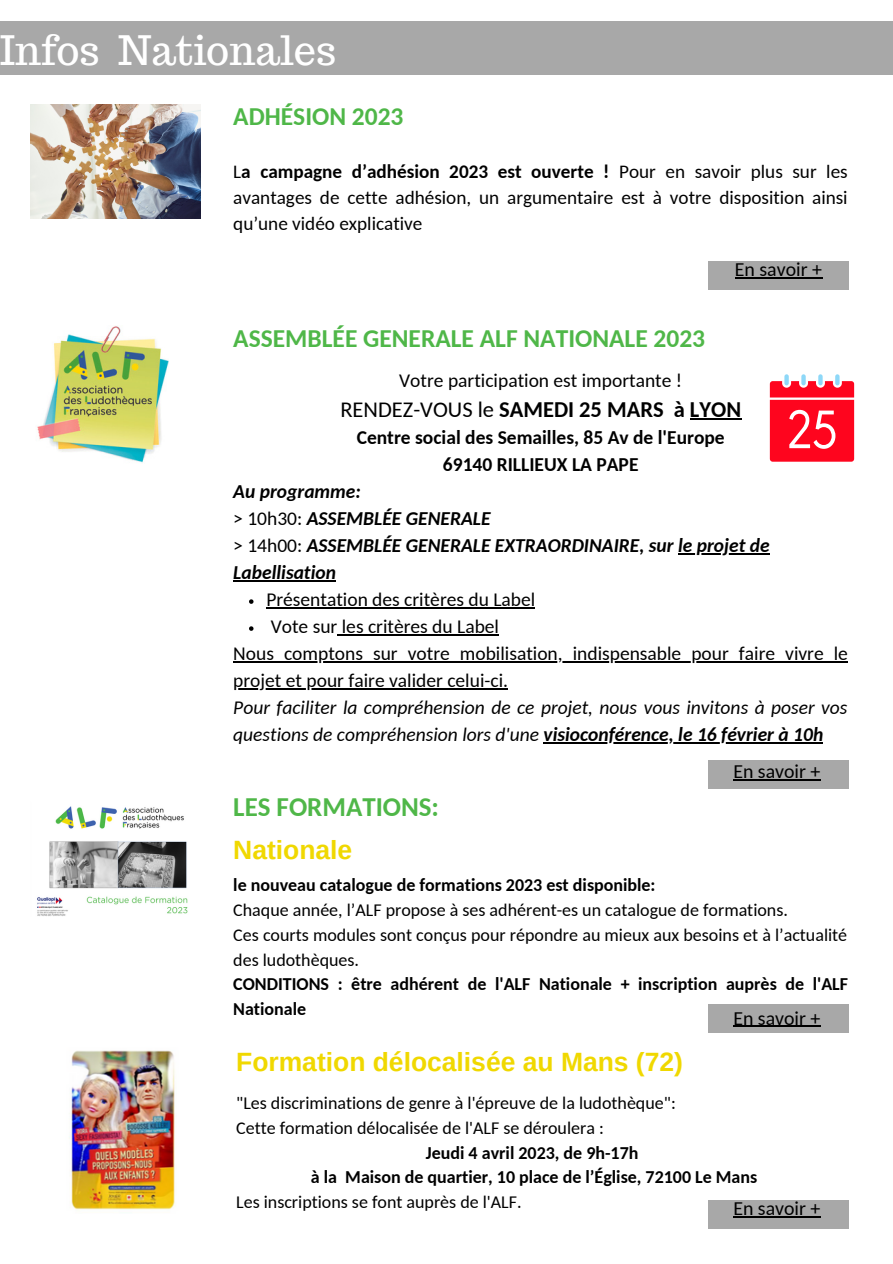
<style>
.page{position:relative;width:893px;height:1264px;background:#fff}
.page>*{position:absolute;margin:0;border:0;box-sizing:border-box;transform-origin:0 0}
.t1{font:39.6px "Trocchi";color:#fff}
.t2{font:700 27px "Carlito";color:#4fb748}
.t3{font:700 26.4px "Arimo";color:#f0d800}
.t4{font:700 25.5px "Carlito";color:#4fb748}
.t5{font:700 22.5px "Carlito";color:#000}
.t6{font:19.8px "Carlito";color:#000}
.t7{font:19.5px/27px "Carlito";color:#000}
.t8{font:italic 19.5px/27px "Carlito";color:#000}
.t9{font:italic 700 19.5px/27px "Carlito";color:#000}
.t10{font:700 19.5px/27px "Carlito";color:#000;text-align:center}
.t11{font:19.2px/25.8px "Carlito";color:#000;text-align:justify}
.t12{font:18px/24.8px "Carlito";color:#000}
.t13{font:700 18px/24.8px "Carlito";color:#000;text-align:center}
.s1{font-weight:700}
.s2{font-weight:400}
.s3{font-weight:400;font-style:normal}
</style>
<div class="page">
<div style="left:0;top:21px;width:892px;height:53px;background:#a8a8a8"></div>
<div style="left:708px;top:1004px;width:140px;height:28px;background:#a8a8a8"></div>
<div style="left:708px;top:261px;width:140px;height:28px;background:#a8a8a8"></div>
<img style="left:30px;top:104px;width:170px;height:114px">
<div style="left:708px;top:1199px;width:140px;height:29px;background:#a8a8a8"></div>
<img style="left:37px;top:806px;width:151px;height:110px">
<img style="left:69px;top:1050px;width:106px;height:160px">
<svg style="left:249px;top:599px;width:4px;height:5px"></svg>
<hr style="left:266px;top:607px;width:269px;height:1px;background:#000">
<svg style="left:249px;top:626px;width:4px;height:5px"></svg>
<hr style="left:337px;top:634px;width:162px;height:1px;background:#000">
<hr style="left:690px;top:418px;width:51px;height:1px;background:#000">
<hr style="left:678px;top:553px;width:91px;height:1px;background:#000">
<hr style="left:233px;top:580px;width:103px;height:1px;background:#000">
<hr style="left:233px;top:661px;width:614px;height:1px;background:#000">
<hr style="left:233px;top:688px;width:275px;height:1px;background:#000">
<hr style="left:543px;top:742px;width:280px;height:1px;background:#000">
<div style="left:708px;top:760px;width:140px;height:28px;background:#a8a8a8"></div>
<svg style="left:769px;top:374px;width:86px;height:88px;background:#fb3e52"></svg>
<hr style="left:733px;top:1025px;width:87px;height:1px;background:#000">
<hr style="left:735px;top:277px;width:87px;height:1px;background:#000">
<hr style="left:733px;top:1215px;width:87px;height:2px;background:#000">
<hr style="left:733px;top:779px;width:87px;height:1px;background:#000">
<img style="left:37px;top:326px;width:131px;height:137px">
<h1 class="t1" style="left:0;top:25px;width:338px">Infos Nationales</h1>
<h3 class="t4" style="left:233px;top:106px;width:172px">ADHÉSION 2023</h3>
<p class="t11" style="left:233px;top:160px;width:616px">L<span class="s1">a campagne d’adhésion 2023 est ouverte !</span> Pour en savoir plus sur les avantages de cette adhésion, un argumentaire est à votre disposition ainsi qu’une vidéo explicative</p>
<h3 class="t4" style="left:233px;top:328px;width:473px">ASSEMBLÉE GENERALE ALF NATIONALE 2023</h3>
<p class="t6" style="left:735px;top:261px;width:89px">En savoir +</p>
<p class="t7" style="left:399px;top:368px;width:284px">Votre participation est importante !</p>
<p class="t5" style="left:340px;top:400px;width:402px"><span class="s2">RENDEZ-VOUS le</span> SAMEDI 25 MARS à LYON</p>
<p class="t10" style="left:356px;top:426px;width:369px">Centre social des Semailles, 85 Av de l'Europe<br>69140 RILLIEUX LA PAPE</p>
<p class="t9" style="left:233px;top:480px;width:538px">Au programme:<br><span class="s3">&gt; 10h30:</span> ASSEMBLÉE GENERALE<br><span class="s3">&gt; 14h00:</span> ASSEMBLÉE GENERALE EXTRAORDINAIRE, sur le projet de<br>Labellisation</p>
<p class="t7" style="left:266px;top:587px;width:270px">Présentation des critères du Label<br>Vote sur les critères du Label</p>
<p class="t7" style="left:233px;top:641px;width:616px">Nous comptons sur votre mobilisation, indispensable pour faire vivre le projet et pour faire valider celui-ci.</p>
<p class="t8" style="left:233px;top:695px;width:615px">Pour faciliter la compréhension de ce projet, nous vous invitons à poser vos questions de compréhension lors d'une <span class="s1">visioconférence, le 16 février à 10h</span></p>
<h2 class="t2" style="left:233px;top:795px;width:207px">LES FORMATIONS:</h2>
<h3 class="t3" style="left:233px;top:835px;width:120px">Nationale</h3>
<p class="t6" style="left:733px;top:763px;width:89px">En savoir +</p>
<p class="t13" style="left:233px;top:874px;width:424px">le nouveau catalogue de formations 2023 est disponible:</p>
<p class="t12" style="left:233px;top:899px;width:615px">Chaque année, l’ALF propose à ses adhérent-es un catalogue de formations.<br>Ces courts modules sont conçus pour répondre au mieux aux besoins et à l’actualité des ludothèques.</p>
<p class="t13" style="left:233px;top:973px;width:616px;text-align:left">CONDITIONS : être adhérent de l'ALF Nationale + inscription auprès de l'ALF<br>Nationale</p>
<p class="t6" style="left:733px;top:1009px;width:89px">En savoir +</p>
<h3 class="t3" style="left:236px;top:1046px;width:448px">Formation délocalisée au Mans (72)</h3>
<p class="t12" style="left:236px;top:1092px;width:441px">"Les discriminations de genre à l'épreuve de la ludothèque":<br>Cette formation délocalisée de l'ALF se déroulera :</p>
<p class="t13" style="left:311px;top:1141px;width:448px">Jeudi 4 avril 2023, de 9h-17h<br>à la Maison de quartier, 10 place de l’Église, 72100 Le Mans</p>
<p class="t12" style="left:236px;top:1191px;width:287px">Les inscriptions se font auprès de l'ALF.</p>
<p class="t6" style="left:733px;top:1199px;width:89px">En savoir +</p>
</div>
